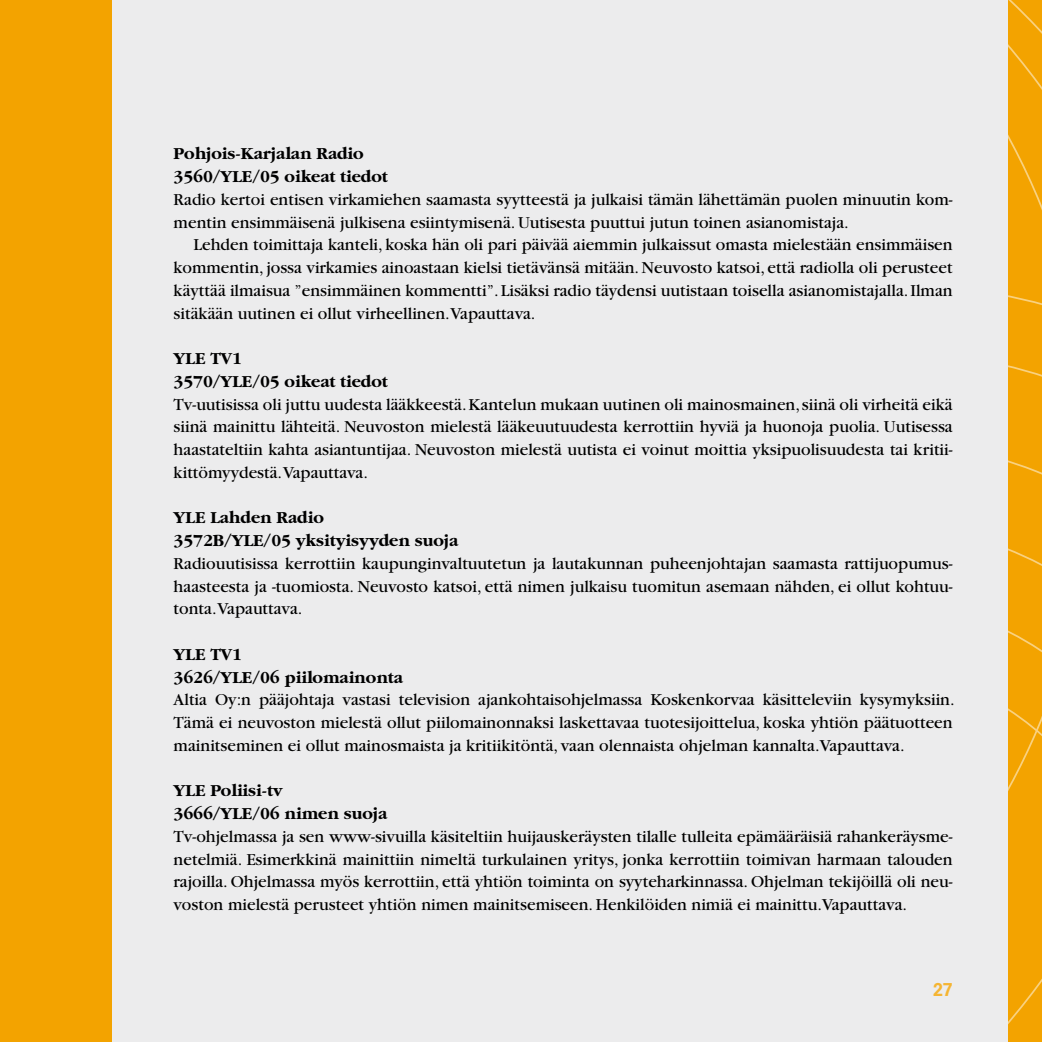
<style>
.page{position:relative;width:1042px;height:1042px;background:#ececed}
.page>*{position:absolute;margin:0;border:0;box-sizing:border-box;transform-origin:0 0}
.t1{font:17.5px/22.8px "Garamond";color:#000;text-align:justify}
.t2{font:700 17.5px/22.8px "Garamond";color:#000}
.t3{font:800 17.5px "Neuzeit S";color:#f5b533}
</style>
<div class="page">
<div style="left:1008px;top:0;width:34px;height:1042px;background:#f3a300"></div>
<div style="left:0;top:0;width:112px;height:1042px;background:#f3a300"></div>
<p class="t2" style="left:174px;top:143px;width:216px">Pohjois-Karjalan Radio<br>3560/YLE/05 oikeat tiedot</p>
<p class="t1" style="left:174px;top:188px;width:780px">Radio kertoi entisen virkamiehen saamasta syytteestä ja julkaisi tämän lähettämän puolen minuutin kom&shy;mentin ensimmäisenä julkisena esiintymisenä. Uutisesta puuttui jutun toinen asianomistaja.</p>
<p class="t1" style="left:174px;top:234px;width:780px;text-indent:20px">Lehden toimittaja kanteli, koska hän oli pari päivää aiemmin julkaissut omasta mielestään ensimmäisen kommentin, jossa virkamies ainoastaan kielsi tietävänsä mitään. Neuvosto katsoi, että radiolla oli perusteet käyttää ilmaisua ”ensimmäinen kommentti”. Lisäksi radio täydensi uutistaan toisella asianomistajalla. Ilman sitäkään uutinen ei ollut virheellinen.Vapauttava.</p>
<p class="t2" style="left:174px;top:347px;width:216px">YLE TV1<br>3570/YLE/05 oikeat tiedot</p>
<p class="t1" style="left:174px;top:393px;width:780px">Tv-uutisissa oli juttu uudesta lääkkeestä. Kantelun mukaan uutinen oli mainosmainen, siinä oli virheitä eikä siinä mainittu lähteitä. Neuvoston mielestä lääkeuutuudesta kerrottiin hyviä ja huonoja puolia. Uutisessa haastateltiin kahta asiantuntijaa. Neuvoston mielestä uutista ei voinut moittia yksipuolisuudesta tai kritii&shy;kittömyydestä.Vapauttava.</p>
<p class="t2" style="left:174px;top:507px;width:286px">YLE Lahden Radio<br>3572B/YLE/05 yksityisyyden suoja</p>
<p class="t1" style="left:174px;top:552px;width:780px">Radiouutisissa kerrottiin kaupunginvaltuutetun ja lautakunnan puheenjohtajan saamasta rattijuopumus&shy;haasteesta ja -tuomiosta. Neuvosto katsoi, että nimen julkaisu tuomitun asemaan nähden, ei ollut kohtuu&shy;tonta.Vapauttava.</p>
<p class="t2" style="left:174px;top:643px;width:231px">YLE TV1<br>3626/YLE/06 piilomainonta</p>
<p class="t1" style="left:174px;top:689px;width:782px">Altia Oy:n pääjohtaja vastasi television ajankohtaisohjelmassa Koskenkorvaa käsitteleviin kysymyksiin.<br>Tämä ei neuvoston mielestä ollut piilomainonnaksi laskettavaa tuotesijoittelua, koska yhtiön päätuotteen mainitseminen ei ollut mainosmaista ja kritiikitöntä, vaan olennaista ohjelman kannalta.Vapauttava.</p>
<p class="t2" style="left:174px;top:780px;width:215px">YLE Poliisi-tv<br>3666/YLE/06 nimen suoja</p>
<p class="t1" style="left:174px;top:825px;width:780px">Tv-ohjelmassa ja sen www-sivuilla käsiteltiin huijauskeräysten tilalle tulleita epämääräisiä rahankeräysme&shy;netelmiä. Esimerkkinä mainittiin nimeltä turkulainen yritys, jonka kerrottiin toimivan harmaan talouden rajoilla. Ohjelmassa myös kerrottiin, että yhtiön toiminta on syyteharkinnassa. Ohjelman tekijöillä oli neu&shy;voston mielestä perusteet yhtiön nimen mainitsemiseen. Henkilöiden nimiä ei mainittu.Vapauttava.</p>
<p class="t3" style="left:933px;top:979px;width:21px">27</p>
</div>
